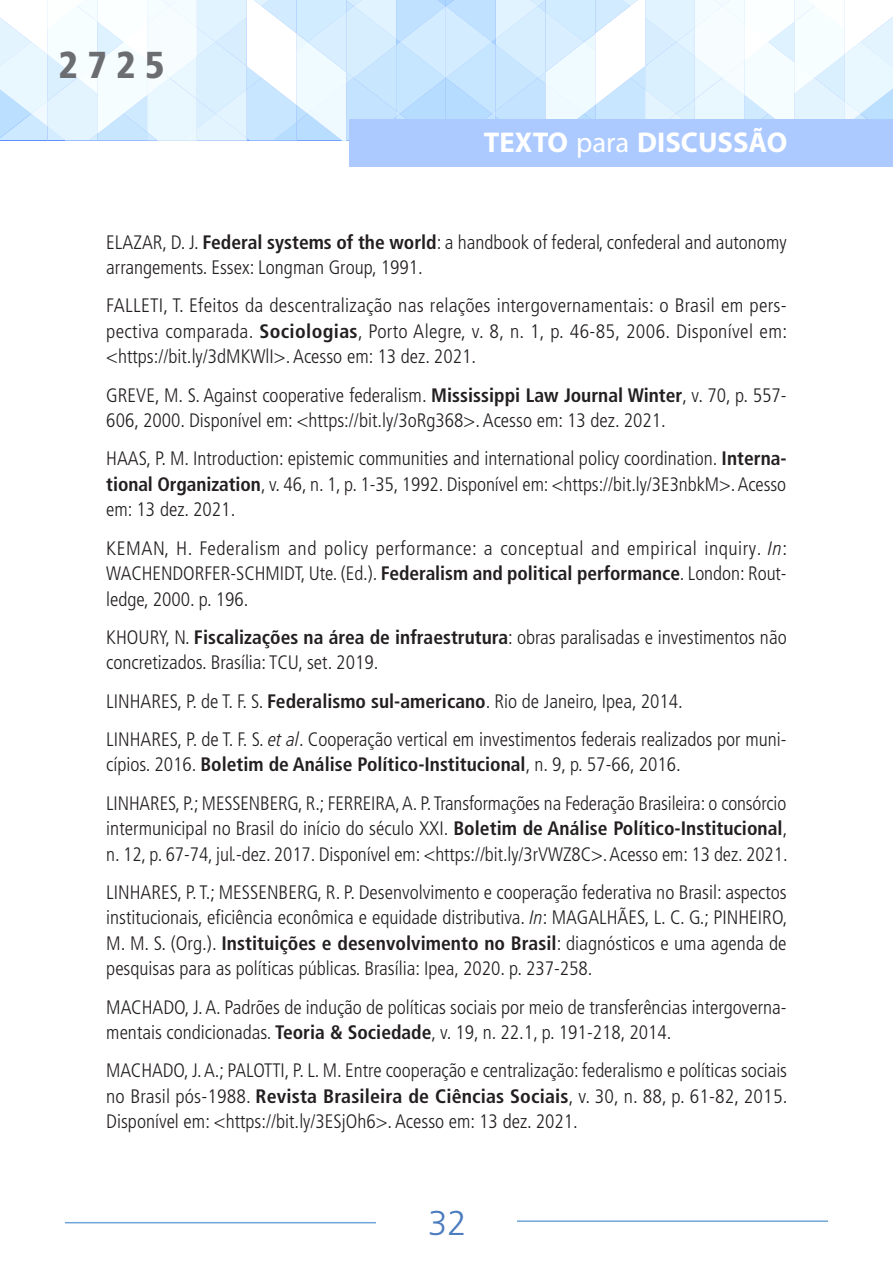
<style>
.page{position:relative;width:893px;height:1263px;background:#fff}
.page>*{position:absolute;margin:0;border:0;box-sizing:border-box;transform-origin:0 0}
.t1{font:900 condensed 37.5px "Frutiger LT Pro";color:#6c6d70}
.t2{font:300 34.5px "Frutiger LT Pro";color:#4b7cbe}
.t3{font:700 28.65px "Myriad Pro";color:#fff}
.referencias_texto{font:300 condensed 19.5px/25.5px "Frutiger LT Pro";color:#231f20;text-align:justify}
.s1{font-weight:400}
.s2{font-weight:700}
.s3{font-style:italic}
</style>
<div class="page">
<svg style="left:0;top:0;width:893px;height:140px"></svg>
<div style="left:349px;top:119px;width:544px;height:48px;background:#accaff"></div>
<hr style="left:517px;top:1220px;width:311px;height:2px;background:#6fa5d9">
<hr style="left:65px;top:1222px;width:311px;height:1px;background:#6fa5d9">
<h1 class="t1" style="left:58px;top:42px;width:108px">2725</h1>
<h3 class="t3" style="left:484px;top:124px;width:305px">TEXTO <span class="s1">para</span> DISCUSSÃO</h3>
<p class="referencias_texto" style="left:106px;top:229px;width:682px">ELAZAR, D. J. <span class="s2">Federal systems of the world</span>: a handbook of federal, confederal and autonomy arrangements. Essex: Longman Group, 1991.</p>
<p class="referencias_texto" style="left:106px;top:293px;width:682px">FALLETI, T. Efeitos da descentralização nas relações intergovernamentais: o Brasil em pers&shy;pectiva comparada. <span class="s2">Sociologias</span>, Porto Alegre, v. 8, n. 1, p. 46-85, 2006. Disponível em: &lt;https://bit.ly/3dMKWlI&gt;. Acesso em: 13 dez. 2021.</p>
<p class="referencias_texto" style="left:106px;top:382px;width:682px">GREVE, M. S. Against cooperative federalism. <span class="s2">Mississippi Law Journal Winter</span>, v. 70, p. 557-<br>606, 2000. Disponível em: &lt;https://bit.ly/3oRg368&gt;. Acesso em: 13 dez. 2021.</p>
<p class="referencias_texto" style="left:106px;top:446px;width:682px">HAAS, P. M. Introduction: epistemic communities and international policy coordination. <span class="s2">Interna&shy;tional Organization</span>, v. 46, n. 1, p. 1-35, 1992. Disponível em: &lt;https://bit.ly/3E3nbkM&gt;. Acesso em: 13 dez. 2021.</p>
<p class="referencias_texto" style="left:106px;top:535px;width:683px">KEMAN, H. Federalism and policy performance: a conceptual and empirical inquiry. <span class="s3">In</span>:<br>WACHENDORFER-SCHMIDT, Ute. (Ed.). <span class="s2">Federalism and political performance</span>. London: Rout&shy;ledge, 2000. p. 196.</p>
<p class="referencias_texto" style="left:106px;top:624px;width:682px">KHOURY, N. <span class="s2">Fiscalizações na área de infraestrutura</span>: obras paralisadas e investimentos não concretizados. Brasília: TCU, set. 2019.</p>
<p class="referencias_texto" style="left:106px;top:688px;width:578px">LINHARES, P. de T. F. S. <span class="s2">Federalismo sul-americano</span>. Rio de Janeiro, Ipea, 2014.</p>
<p class="referencias_texto" style="left:106px;top:727px;width:682px">LINHARES, P. de T. F. S. <span class="s3">et al</span>. Cooperação vertical em investimentos federais realizados por muni&shy;cípios. 2016. <span class="s2">Boletim de Análise Político-Institucional</span>, n. 9, p. 57-66, 2016.</p>
<p class="referencias_texto" style="left:106px;top:790px;width:683px">LINHARES, P.; MESSENBERG, R.; FERREIRA, A. P. Transformações na Federação Brasileira: o consórcio intermunicipal no Brasil do início do século XXI. <span class="s2">Boletim de Análise Político-Institucional</span>, n. 12, p. 67-74, jul.-dez. 2017. Disponível em: &lt;https://bit.ly/3rVWZ8C&gt;. Acesso em: 13 dez. 2021.</p>
<p class="referencias_texto" style="left:106px;top:880px;width:683px">LINHARES, P. T.; MESSENBERG, R. P. Desenvolvimento e cooperação federativa no Brasil: aspectos institucionais, eficiência econômica e equidade distributiva. <span class="s3">In</span>: MAGALHÃES, L. C. G.; PINHEIRO, M. M. S. (Org.). <span class="s2">Instituições e desenvolvimento no Brasil</span>: diagnósticos e uma agenda de pesquisas para as políticas públicas. Brasília: Ipea, 2020. p. 237-258.</p>
<p class="referencias_texto" style="left:106px;top:994px;width:682px">MACHADO, J. A. Padrões de indução de políticas sociais por meio de transferências intergoverna&shy;mentais condicionadas. <span class="s2">Teoria &amp; Sociedade</span>, v. 19, n. 22.1, p. 191-218, 2014.</p>
<p class="referencias_texto" style="left:106px;top:1058px;width:683px">MACHADO, J. A.; PALOTTI, P. L. M. Entre cooperação e centralização: federalismo e políticas sociais no Brasil pós-1988. <span class="s2">Revista Brasileira de Ciências Sociais</span>, v. 30, n. 88, p. 61-82, 2015.<br>Disponível em: &lt;https://bit.ly/3ESjOh6&gt;. Acesso em: 13 dez. 2021.</p>
<h2 class="t2" style="left:428px;top:1203px;width:40px">32</h2>
</div>
